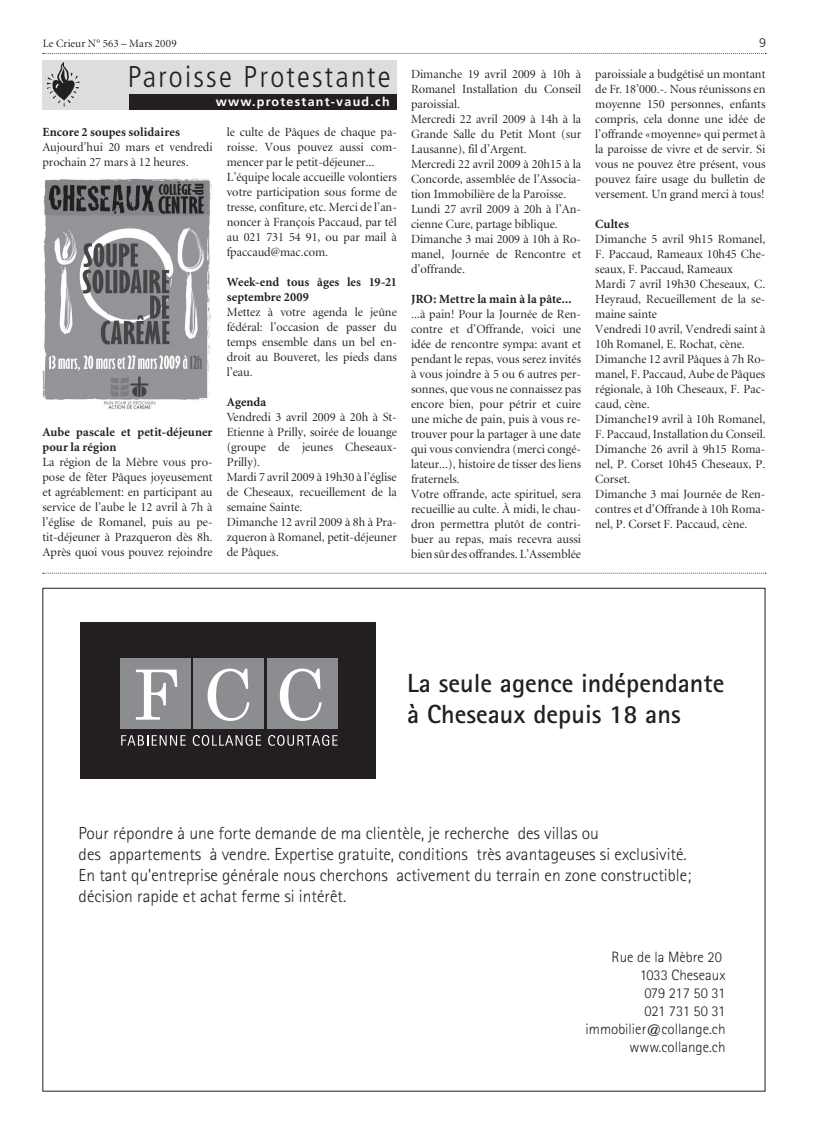
<style>
.page{position:relative;width:815px;height:1134px;background:#fff}
.page>*{position:absolute;margin:0;border:0;box-sizing:border-box;transform-origin:0 0}
.t1{font:300 condensed 30px "Frutiger";letter-spacing:.075em;color:#231f20}
.t2{font:700 26.25px/31.5px "Rotis Sans Serif";color:#231f20}
.t3{font:300 17.5px/21px "Rotis Sans Serif";color:#231f20}
.t4{font:300 15px/18px "Rotis Sans Serif";color:#231f20;text-align:right}
.t5{font:12.5px/15px "Minion Display";color:#231f20}
.t6{font:700 12.5px/15px "Minion";letter-spacing:.005em;color:#231f20}
.t7{font:700 12.5px "Frutiger";letter-spacing:.1em;color:#fff}
.t8{font:300 12.5px "Frutiger";color:#231f20}
.t9{font:11.25px "Minion Display";letter-spacing:.01em;color:#231f20}
</style>
<div class="page">
<svg style="left:43px;top:53px;width:723px;height:1px"></svg>
<div style="left:43px;top:60px;width:354px;height:49px;background:#dcdddf"></div>
<div style="left:130px;top:94px;width:267px;height:15px;background:#231f20"></div>
<svg style="left:47px;top:62px;width:33px;height:45px"></svg>
<img style="left:43px;top:179px;width:169px;height:230px">
<svg style="left:43px;top:573px;width:723px;height:1px"></svg>
<div style="left:80px;top:622px;width:296px;height:156px;background:#231f20"></div>
<div style="left:120px;top:658px;width:71px;height:70px;background:#8b8d90"></div>
<div style="left:194px;top:658px;width:70px;height:70px;background:#8b8d90"></div>
<div style="left:267px;top:658px;width:70px;height:70px;background:#8b8d90"></div>
<svg style="left:136px;top:670px;width:41px;height:50px"></svg>
<svg style="left:208px;top:668px;width:41px;height:53px"></svg>
<svg style="left:280px;top:668px;width:42px;height:53px"></svg>
<svg style="left:121px;top:735px;width:65px;height:11px"></svg>
<svg style="left:193px;top:735px;width:68px;height:11px"></svg>
<svg style="left:268px;top:735px;width:70px;height:11px"></svg>
<p class="t9" style="left:43px;top:37px;width:135px">Le Crieur N° 563 – Mars 2009</p>
<p class="t8" style="left:759px;top:36px;width:8px">9</p>
<h1 class="t1" style="left:128px;top:60px;width:264px">Paroisse Protestante</h1>
<p class="t7" style="left:216px;top:94px;width:175px">www.protestant-vaud.ch</p>
<p class="t6" style="left:43px;top:125px;width:139px">Encore 2 soupes solidaires</p>
<p class="t5" style="left:43px;top:140px;width:172px">Aujourd’hui 20 mars et vendredi prochain 27 mars à 12 heures.</p>
<p class="t5" style="left:411px;top:67px;width:172px">Dimanche 19 avril 2009 à 10h à<br>Romanel Installation du Conseil paroissial.<br>Mercredi 22 avril 2009 à 14h à la<br>Grande Salle du Petit Mont (sur<br>Lausanne), fil d’Argent.<br>Mercredi 22 avril 2009 à 20h15 à la<br>Concorde, assemblée de l’Associa&shy;tion Immobilière de la Paroisse.<br>Lundi 27 avril 2009 à 20h à l’An&shy;cienne Cure, partage biblique.<br>Dimanche 3 mai 2009 à 10h à Ro&shy;manel, Journée de Rencontre et d’offrande.</p>
<p class="t6" style="left:411px;top:291px;width:162px">JRO: Mettre la main à la pâte...</p>
<p class="t5" style="left:411px;top:307px;width:172px">...à pain! Pour la Journée de Ren&shy;contre et d’Offrande, voici une idée de rencontre sympa: avant et pendant le repas, vous serez invités à vous joindre à 5 ou 6 autres per&shy;sonnes, que vous ne connaissez pas encore bien, pour pétrir et cuire une miche de pain, puis à vous re&shy;trouver pour la partager à une date qui vous conviendra (merci congé&shy;lateur...), histoire de tisser des liens fraternels.<br>Votre offrande, acte spirituel, sera recueillie au culte. À midi, le chau&shy;dron permettra plutôt de contri&shy;buer au repas, mais recevra aussi bien sûr des offrandes. L’Assemblée</p>
<p class="t5" style="left:595px;top:67px;width:172px;text-align:justify">paroissiale a budgétisé un montant de Fr. 18’000.-. Nous réunissons en moyenne 150 personnes, enfants compris, cela donne une idée de l’offrande «moyenne» qui permet à la paroisse de vivre et de servir. Si vous ne pouvez être présent, vous pouvez faire usage du bulletin de versement. Un grand merci à tous!</p>
<p class="t6" style="left:595px;top:216px;width:35px">Cultes</p>
<p class="t5" style="left:595px;top:232px;width:172px">Dimanche 5 avril 9h15 Romanel,<br>F. Paccaud, Rameaux 10h45 Che&shy;seaux, F. Paccaud, Rameaux<br>Mardi 7 avril 19h30 Cheseaux, C.<br>Heyraud, Recueillement de la se&shy;maine sainte<br>Vendredi 10 avril, Vendredi saint à<br>10h Romanel, E. Rochat, cène.<br>Dimanche 12 avril Pâques à 7h Ro&shy;manel, F. Paccaud, Aube de Pâques régionale, à 10h Cheseaux, F. Pac&shy;caud, cène.<br>Dimanche19 avril à 10h Romanel,<br>F. Paccaud, Installation du Conseil.<br>Dimanche 26 avril à 9h15 Roma&shy;nel, P. Corset 10h45 Cheseaux, P.<br>Corset.<br>Dimanche 3 mai Journée de Ren&shy;contres et d’Offrande à 10h Roma&shy;nel, P. Corset F. Paccaud, cène.</p>
<p class="t5" style="left:227px;top:125px;width:172px">le culte de Pâques de chaque pa&shy;roisse. Vous pouvez aussi com&shy;mencer par le petit-déjeuner...<br>L’équipe locale accueille volontiers votre participation sous forme de tresse, confiture, etc. Merci de l’an&shy;noncer à François Paccaud, par tél au 021 731 54 91, ou par mail à fpaccaud@mac.com.</p>
<p class="t6" style="left:227px;top:275px;width:172px">Week-end tous âges les 19-21 septembre 2009</p>
<p class="t5" style="left:227px;top:305px;width:172px;text-align:justify">Mettez à votre agenda le jeûne fédéral: l’occasion de passer du temps ensemble dans un bel en&shy;droit au Bouveret, les pieds dans l’eau.</p>
<p class="t6" style="left:227px;top:395px;width:41px">Agenda</p>
<p class="t5" style="left:227px;top:410px;width:172px">Vendredi 3 avril 2009 à 20h à St-<br>Etienne à Prilly, soirée de louange (groupe de jeunes Cheseaux-<br>Prilly).<br>Mardi 7 avril 2009 à 19h30 à l’église de Cheseaux, recueillement de la semaine Sainte.<br>Dimanche 12 avril 2009 à 8h à Pra&shy;zqueron à Romanel, petit-déjeuner de Pâques.</p>
<p class="t6" style="left:43px;top:425px;width:172px">Aube pascale et petit-déjeuner pour la région</p>
<p class="t5" style="left:43px;top:455px;width:172px;text-align:justify">La région de la Mèbre vous pro&shy;pose de fêter Pâques joyeusement et agréablement: en participant au service de l’aube le 12 avril à 7h à l’église de Romanel, puis au pe&shy;tit-déjeuner à Prazqueron dès 8h.<br>Après quoi vous pouvez rejoindre</p>
<h2 class="t2" style="left:407px;top:666px;width:319px">La seule agence indépendante à Cheseaux depuis 18 ans</h2>
<p class="t3" style="left:79px;top:823px;width:614px">Pour répondre à une forte demande de ma clientèle, je recherche des villas ou<br>des appartements à vendre. Expertise gratuite, conditions très avantageuses si exclusivité.<br>En tant qu’entreprise générale nous cherchons activement du terrain en zone constructible; décision rapide et achat ferme si intérêt.</p>
<p class="t4" style="left:586px;top:948px;width:141px">Rue de la Mèbre 20<br>1033 Cheseaux<br>079 217 50 31<br>021 731 50 31 immobilier@collange.ch www.collange.ch</p>
</div>
